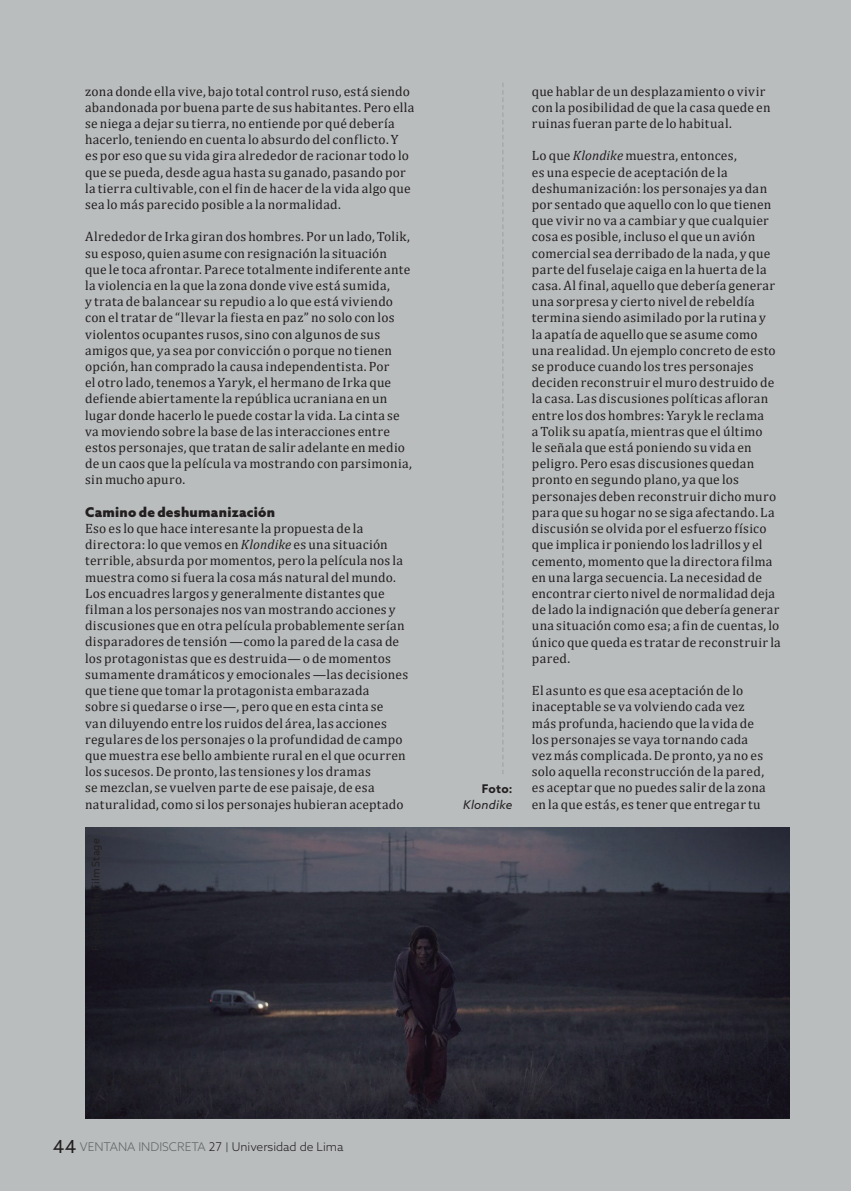
<style>
.page{position:relative;width:851px;height:1191px;background:#fff}
.page>*{position:absolute;margin:0;border:0;box-sizing:border-box;transform-origin:0 0}
._0_CUERPO_DE_TXT_nue{font:13.5px/16.2px "Cambria";letter-spacing:.02em;color:#231f20}
.intertitulo_nueva_ve{font:900 13.5px "Azo Sans";letter-spacing:.02em;color:#231f20}
.t1{font:300 12px "Azo Sans";color:#231f20}
.LEYENDA_CURSIVA{font:italic 12px "Azo Sans";letter-spacing:.02em;color:#231f20}
.LEYENDA_CURSIVA-2{font:700 12px "Azo Sans";color:#231f20}
.s1{font-style:italic}
.s2{font-weight:400;font-size:18px}
.s3{color:#616164}
.s4{font-size:9.6px}
</style>
<div class="page">
<div style="left:0;top:0;width:850px;height:1191px;background:#b9bdbd"></div>
<svg style="left:502px;top:83px;width:1px;height:691px"></svg>
<img style="left:85px;top:827px;width:704px;height:291px">
<p class="_0_CUERPO_DE_TXT_nue" style="left:85px;top:83px;width:331px">zona donde ella vive, bajo total control ruso, está siendo abandonada por buena parte de sus habitantes. Pero ella se niega a dejar su tierra, no entiende por qué debería hacerlo, teniendo en cuenta lo absurdo del conflicto. Y es por eso que su vida gira alrededor de racionar todo lo que se pueda, desde agua hasta su ganado, pasando por la tierra cultivable, con el fin de hacer de la vida algo que sea lo más parecido posible a la normalidad.</p>
<p class="_0_CUERPO_DE_TXT_nue" style="left:85px;top:229px;width:328px">Alrededor de Irka giran dos hombres. Por un lado, Tolik, su esposo, quien asume con resignación la situación que le toca afrontar. Parece totalmente indiferente ante la violencia en la que la zona donde vive está sumida,<br>y trata de balancear su repudio a lo que está viviendo con el tratar de “llevar la fiesta en paz” no solo con los violentos ocupantes rusos, sino con algunos de sus amigos que, ya sea por convicción o porque no tienen opción, han comprado la causa independentista. Por<br>el otro lado, tenemos a Yaryk, el hermano de Irka que defiende abiertamente la república ucraniana en un lugar donde hacerlo le puede costar la vida. La cinta se va moviendo sobre la base de las interacciones entre estos personajes, que tratan de salir adelante en medio de un caos que la película va mostrando con parsimonia, sin mucho apuro.</p>
<p class="intertitulo_nueva_ve" style="left:85px;top:503px;width:191px">Camino de deshumanización</p>
<p class="_0_CUERPO_DE_TXT_nue" style="left:85px;top:520px;width:324px">Eso es lo que hace interesante la propuesta de la directora: lo que vemos en <span class="s1">Klondike</span> es una situación terrible, absurda por momentos, pero la película nos la muestra como si fuera la cosa más natural del mundo.<br>Los encuadres largos y generalmente distantes que filman a los personajes nos van mostrando acciones y discusiones que en otra película probablemente serían disparadores de tensión —como la pared de la casa de los protagonistas que es destruida— o de momentos sumamente dramáticos y emocionales —las decisiones que tiene que tomar la protagonista embarazada<br>sobre si quedarse o irse—, pero que en esta cinta se van diluyendo entre los ruidos del área, las acciones regulares de los personajes o la profundidad de campo que muestra ese bello ambiente rural en el que ocurren los sucesos. De pronto, las tensiones y los dramas<br>se mezclan, se vuelven parte de ese paisaje, de esa naturalidad, como si los personajes hubieran aceptado</p>
<p class="LEYENDA_CURSIVA-2" style="left:481px;top:780px;width:32px">Foto:</p>
<p class="LEYENDA_CURSIVA" style="left:463px;top:796px;width:51px">Klondike</p>
<p class="_0_CUERPO_DE_TXT_nue" style="left:531px;top:83px;width:240px">que hablar de un desplazamiento o vivir con la posibilidad de que la casa quede en ruinas fueran parte de lo habitual.</p>
<p class="_0_CUERPO_DE_TXT_nue" style="left:531px;top:148px;width:250px">Lo que <span class="s1">Klondike</span> muestra, entonces,<br>es una especie de aceptación de la deshumanización: los personajes ya dan por sentado que aquello con lo que tienen que vivir no va a cambiar y que cualquier cosa es posible, incluso el que un avión comercial sea derribado de la nada, y que parte del fuselaje caiga en la huerta de la casa. Al final, aquello que debería generar una sorpresa y cierto nivel de rebeldía termina siendo asimilado por la rutina y<br>la apatía de aquello que se asume como una realidad. Un ejemplo concreto de esto se produce cuando los tres personajes deciden reconstruir el muro destruido de la casa. Las discusiones políticas afloran entre los dos hombres: Yaryk le reclama<br>a Tolik su apatía, mientras que el último<br>le señala que está poniendo su vida en peligro. Pero esas discusiones quedan pronto en segundo plano, ya que los personajes deben reconstruir dicho muro para que su hogar no se siga afectando. La discusión se olvida por el esfuerzo físico que implica ir poniendo los ladrillos y el cemento, momento que la directora filma en una larga secuencia. La necesidad de encontrar cierto nivel de normalidad deja de lado la indignación que debería generar una situación como esa; a fin de cuentas, lo único que queda es tratar de reconstruir la pared.</p>
<p class="_0_CUERPO_DE_TXT_nue" style="left:531px;top:682px;width:235px">El asunto es que esa aceptación de lo inaceptable se va volviendo cada vez más profunda, haciendo que la vida de los personajes se vaya tornando cada vez más complicada. De pronto, ya no es solo aquella reconstrucción de la pared, es aceptar que no puedes salir de la zona en la que estás, es tener que entregar tu</p>
<p class="t1" style="left:53px;top:1139px;width:292px"><span class="s2">44</span> <span class="s3">VENTANA INDISCRETA</span> 27 <span class="s4">|</span> Universidad de Lima</p>
</div>
